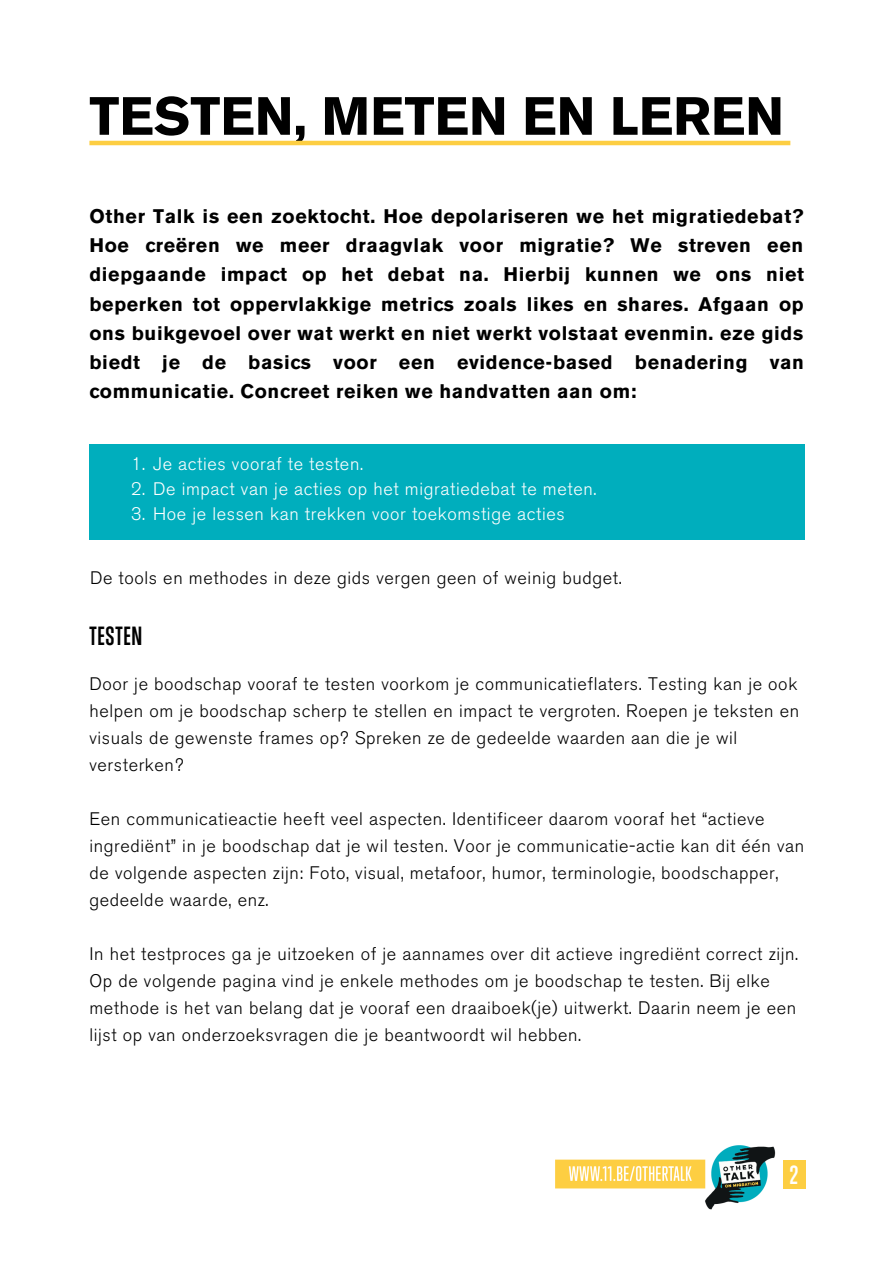
<style>
.page{position:relative;width:894px;height:1264px;background:#fff}
.page>*{position:absolute;margin:0;border:0;box-sizing:border-box;transform-origin:0 0}
.t1{font:700 53.25px "Akzidenz Grotesk BE";color:#000}
.t2{font:700 24px "Trump Gothic West";letter-spacing:.035em;color:#000}
.t3{font:700 23.85px "Trump Gothic West";color:#fff}
.t4{font:700 19.5px/29.2px "Akzidenz Grotesk BE";letter-spacing:.035em;color:#000;text-align:justify}
.t5{font:300 18px/27px "Akzidenz Grotesk BE";letter-spacing:.035em;color:#000}
.t6{font:300 18px "Akzidenz Grotesk BE";letter-spacing:.035em;color:#fff}
</style>
<div class="page">
<div style="left:782px;top:1160px;width:23px;height:28px;background:#fdce42"></div>
<hr style="left:89px;top:141px;width:701px;height:4px;background:#fdce42">
<div style="left:89px;top:444px;width:715px;height:95px;background:#00aebd"></div>
<img style="left:555px;top:1145px;width:221px;height:65px">
<p class="t1" style="left:89px;top:97px;width:696px">TESTEN, METEN EN LEREN</p>
<p class="t4" style="left:89px;top:203px;width:716px">Other Talk is een zoektocht. Hoe depolariseren we het migratiedebat?<br>Hoe creëren we meer draagvlak voor migratie? We streven een diepgaande impact op het debat na. Hierbij kunnen we ons niet beperken tot oppervlakkige metrics zoals likes en shares. Afgaan op ons buikgevoel over wat werkt en niet werkt volstaat evenmin. eze gids biedt je de basics voor een evidence-based benadering van communicatie. Concreet reiken we handvatten aan om:</p>
<p class="t6" style="left:131px;top:458px;width:233px">1. Je acties vooraf te testen.</p>
<p class="t6" style="left:131px;top:482px;width:467px">2. De impact van je acties op het migratiedebat te meten.</p>
<p class="t6" style="left:131px;top:507px;width:435px">3. Hoe je lessen kan trekken voor toekomstige acties</p>
<p class="t5" style="left:90px;top:566px;width:533px">De tools en methodes in deze gids vergen geen of weinig budget.</p>
<p class="t2" style="left:89px;top:626px;width:54px">TESTEN</p>
<p class="t5" style="left:89px;top:672px;width:711px">Door je boodschap vooraf te testen voorkom je communicatieflaters. Testing kan je ook helpen om je boodschap scherp te stellen en impact te vergroten. Roepen je teksten en visuals de gewenste frames op? Spreken ze de gedeelde waarden aan die je wil versterken?</p>
<p class="t5" style="left:89px;top:807px;width:716px">Een communicatieactie heeft veel aspecten. Identificeer daarom vooraf het “actieve ingrediënt” in je boodschap dat je wil testen. Voor je communicatie-actie kan dit één van de volgende aspecten zijn: Foto, visual, metafoor, humor, terminologie, boodschapper, gedeelde waarde, enz.</p>
<p class="t5" style="left:89px;top:942px;width:710px">In het testproces ga je uitzoeken of je aannames over dit actieve ingrediënt correct zijn.<br>Op de volgende pagina vind je enkele methodes om je boodschap te testen. Bij elke methode is het van belang dat je vooraf een draaiboek(je) uitwerkt. Daarin neem je een lijst op van onderzoeksvragen die je beantwoordt wil hebben.</p>
<p class="t3" style="left:789px;top:1165px;width:10px">2</p>
</div>
